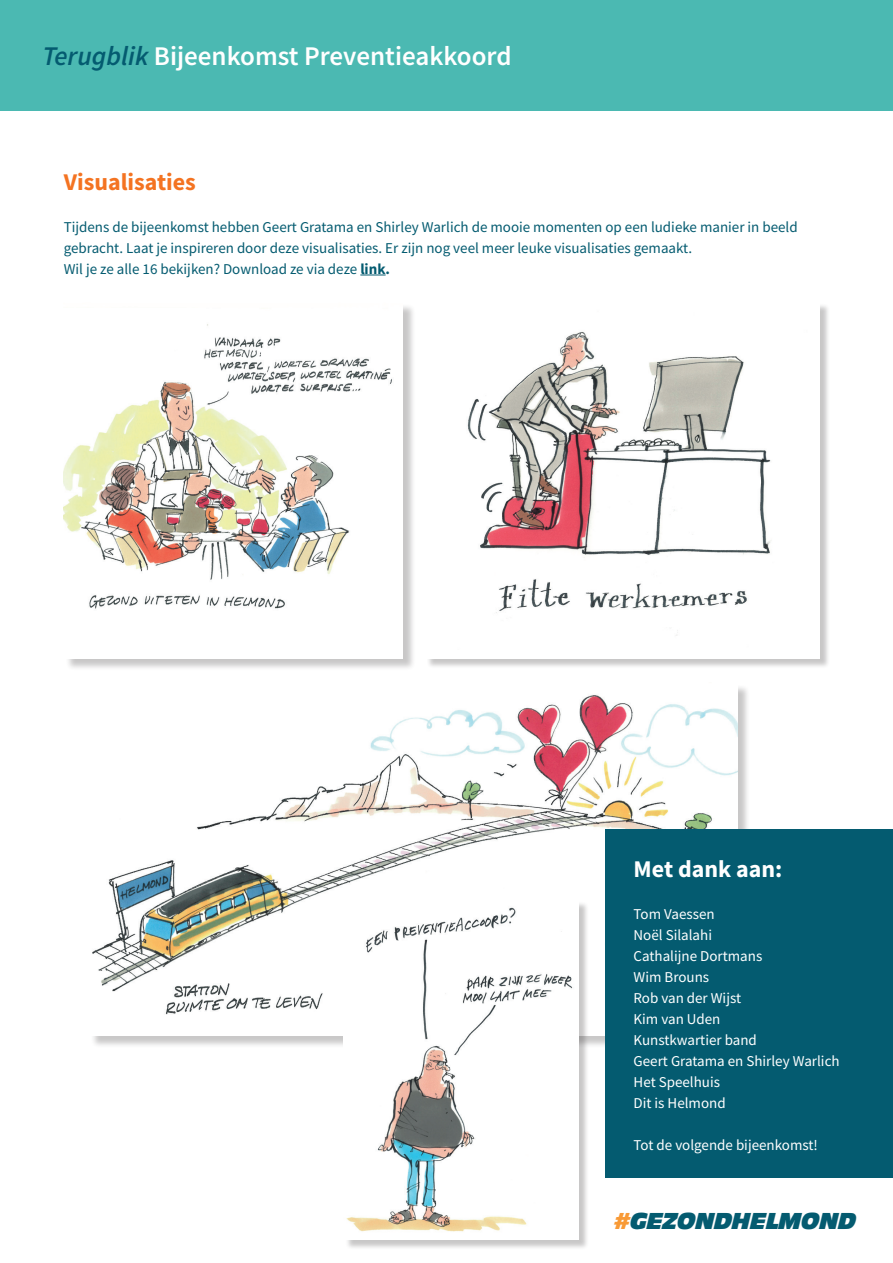
<style>
.page{position:relative;width:893px;height:1263px;background:#fff}
.page>*{position:absolute;margin:0;border:0;box-sizing:border-box;transform-origin:0 0}
.t1{font:600 27px "Source Sans Pro";color:#fff}
.t2{font:italic 24px "Antique Oli Com";color:#045b70}
.t3{font:700 24px "Source Sans Pro";color:#f47321}
.t4{font:700 24px "Source Sans Pro";color:#fff}
.t5{font:15px/21px "Source Sans Pro";color:#045b70}
.t6{font:15px/21px "Source Sans Pro";color:#fff}
.s1{font-style:italic;color:#045b70}
.s2{font-weight:700}
.s3{color:#f89a36}
</style>
<div class="page">
<div style="left:91px;top:684px;width:659px;height:364px;background:#231f20;opacity:.25"></div>
<img style="left:91px;top:684px;width:646px;height:351px">
<div style="left:0;top:0;width:893px;height:111px;background:#4bb9b2"></div>
<svg style="left:360px;top:275px;width:26px;height:1px"></svg>
<div style="left:606px;top:829px;width:287px;height:349px;background:#045b70"></div>
<div style="left:65px;top:304px;width:351px;height:367px;background:#231f20;opacity:.25"></div>
<img style="left:64px;top:304px;width:339px;height:354px">
<div style="left:427px;top:303px;width:403px;height:366px;background:#231f20;opacity:.25"></div>
<img style="left:427px;top:303px;width:393px;height:355px">
<div style="left:345px;top:902px;width:244px;height:348px;background:#231f20;opacity:.25"></div>
<img style="left:344px;top:900px;width:234px;height:339px">
<h1 class="t1" style="left:43px;top:38px;width:471px"><span class="s1">Terugblik</span> Bijeenkomst Preventieakkoord</h1>
<h2 class="t3" style="left:64px;top:166px;width:134px">Visualisaties</h2>
<p class="t5" style="left:64px;top:217px;width:735px">Tijdens de bijeenkomst hebben Geert Gratama en Shirley Warlich de mooie momenten op een ludieke manier in beeld gebracht. Laat je inspireren door deze visualisaties. Er zijn nog veel meer leuke visualisaties gemaakt.<br>Wil je ze alle 16 bekijken? Download ze via deze <span class="s2">link.</span></p>
<h2 class="t4" style="left:634px;top:853px;width:150px">Met dank aan:</h2>
<p class="t6" style="left:634px;top:903px;width:208px">Tom Vaessen<br>Noël Silalahi<br>Cathalijne Dortmans<br>Wim Brouns<br>Rob van der Wijst<br>Kim van Uden<br>Kunstkwartier band<br>Geert Gratama en Shirley Warlich<br>Het Speelhuis<br>Dit is Helmond</p>
<p class="t6" style="left:634px;top:1134px;width:186px">Tot de volgende bijeenkomst!</p>
<h2 class="t2" style="left:614px;top:1207px;width:244px"><span class="s3">#</span>GEZONDHELMOND</h2>
</div>
